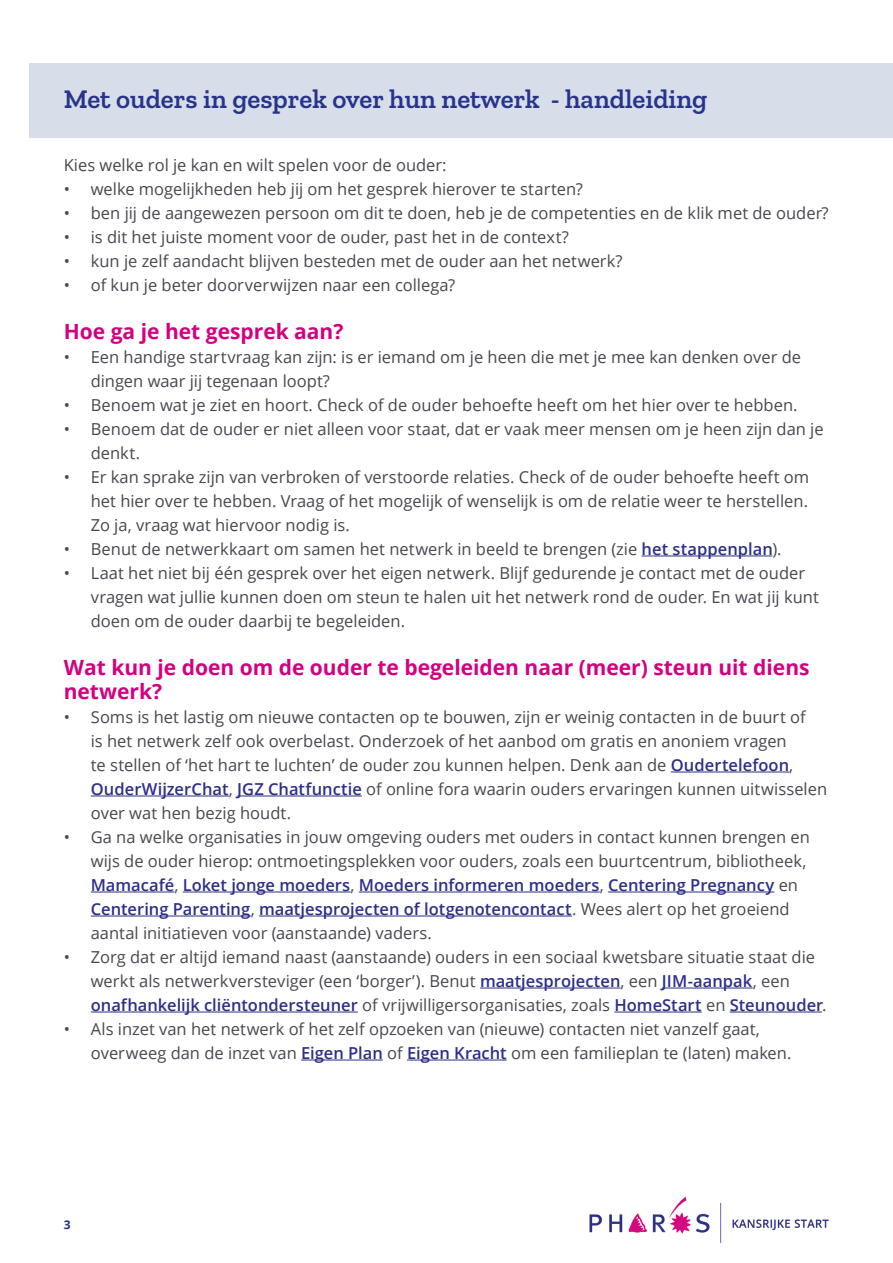
<style>
.page{position:relative;width:893px;height:1263px;background:#fff}
.page>*{position:absolute;margin:0;border:0;box-sizing:border-box;transform-origin:0 0}
.t1{font:600 27px "Zilla Slab";color:#28348b}
.t2{font:700 21px/24px "Open Sans";color:#d4007f}
.t3{font:16.5px/24px "Open Sans";color:#48464f}
.t4{font:700 12px "Open Sans";color:#2c2f88}
.s1{font-weight:600;color:#2c2f88}
</style>
<div class="page">
<img style="left:589px;top:1196px;width:240px;height:47px">
<div style="left:30px;top:64px;width:863px;height:74px;background:#d7dee9"></div>
<hr style="left:641px;top:555px;width:131px;height:1px;background:#2c2f88">
<hr style="left:671px;top:771px;width:118px;height:1px;background:#2c2f88">
<hr style="left:91px;top:795px;width:138px;height:1px;background:#2c2f88">
<hr style="left:237px;top:795px;width:125px;height:1px;background:#2c2f88">
<hr style="left:91px;top:891px;width:83px;height:1px;background:#2c2f88">
<hr style="left:183px;top:891px;width:167px;height:1px;background:#2c2f88">
<hr style="left:359px;top:891px;width:241px;height:1px;background:#2c2f88">
<hr style="left:608px;top:891px;width:166px;height:1px;background:#2c2f88">
<hr style="left:91px;top:915px;width:160px;height:1px;background:#2c2f88">
<hr style="left:259px;top:915px;width:313px;height:1px;background:#2c2f88">
<hr style="left:480px;top:987px;width:141px;height:1px;background:#2c2f88">
<hr style="left:662px;top:987px;width:91px;height:1px;background:#2c2f88">
<hr style="left:91px;top:1011px;width:267px;height:1px;background:#2c2f88">
<hr style="left:614px;top:1011px;width:88px;height:1px;background:#2c2f88">
<hr style="left:730px;top:1011px;width:92px;height:1px;background:#2c2f88">
<hr style="left:301px;top:1059px;width:82px;height:1px;background:#2c2f88">
<hr style="left:407px;top:1059px;width:100px;height:1px;background:#2c2f88">
<h1 class="t1" style="left:64px;top:84px;width:645px">Met ouders in gesprek over hun netwerk - handleiding</h1>
<p class="t3" style="left:64px;top:152px;width:384px">Kies welke rol je kan en wilt spelen voor de ouder:</p>
<p class="t3" style="left:64px;top:176px;width:521px">• welke mogelijkheden heb jij om het gesprek hierover te starten?</p>
<p class="t3" style="left:64px;top:200px;width:766px">• ben jij de aangewezen persoon om dit te doen, heb je de competenties en de klik met de ouder?</p>
<p class="t3" style="left:64px;top:224px;width:506px">• is dit het juiste moment voor de ouder, past het in de context?</p>
<p class="t3" style="left:64px;top:248px;width:560px">• kun je zelf aandacht blijven besteden met de ouder aan het netwerk?</p>
<p class="t3" style="left:64px;top:272px;width:393px">• of kun je beter doorverwijzen naar een collega?</p>
<p class="t2" style="left:64px;top:319px;width:281px">Hoe ga je het gesprek aan?</p>
<p class="t3" style="left:91px;top:344px;width:712px;text-indent:-27px">• Een handige startvraag kan zijn: is er iemand om je heen die met je mee kan denken over de dingen waar jij tegenaan loopt?</p>
<p class="t3" style="left:64px;top:392px;width:735px">• Benoem wat je ziet en hoort. Check of de ouder behoefte heeft om het hier over te hebben.</p>
<p class="t3" style="left:91px;top:416px;width:734px;text-indent:-27px">• Benoem dat de ouder er niet alleen voor staat, dat er vaak meer mensen om je heen zijn dan je denkt.</p>
<p class="t3" style="left:91px;top:464px;width:720px;text-align:justify;text-indent:-27px">• Er kan sprake zijn van verbroken of verstoorde relaties. Check of de ouder behoefte heeft om het hier over te hebben. Vraag of het mogelijk of wenselijk is om de relatie weer te herstellen.<br>Zo ja, vraag wat hiervoor nodig is.</p>
<p class="t3" style="left:64px;top:536px;width:719px">• Benut de netwerkkaart om samen het netwerk in beeld te brengen (zie <span class="s1">het stappenplan</span>).</p>
<p class="t3" style="left:91px;top:560px;width:730px;text-indent:-27px">• Laat het niet bij één gesprek over het eigen netwerk. Blijf gedurende je contact met de ouder vragen wat jullie kunnen doen om steun te halen uit het netwerk rond de ouder. En wat jij kunt doen om de ouder daarbij te begeleiden.</p>
<p class="t2" style="left:64px;top:655px;width:747px">Wat kun je doen om de ouder te begeleiden naar (meer) steun uit diens netwerk?</p>
<p class="t3" style="left:91px;top:704px;width:738px;text-indent:-27px">• Soms is het lastig om nieuwe contacten op te bouwen, zijn er weinig contacten in de buurt of<br>is het netwerk zelf ook overbelast. Onderzoek of het aanbod om gratis en anoniem vragen<br>te stellen of ‘het hart te luchten’ de ouder zou kunnen helpen. Denk aan de <span class="s1">Oudertelefoon</span>, <span class="s1">OuderWijzerChat</span>, <span class="s1">JGZ Chatfunctie</span> of online fora waarin ouders ervaringen kunnen uitwisselen over wat hen bezig houdt.</p>
<p class="t3" style="left:91px;top:824px;width:721px;text-indent:-27px">• Ga na welke organisaties in jouw omgeving ouders met ouders in contact kunnen brengen en wijs de ouder hierop: ontmoetingsplekken voor ouders, zoals een buurtcentrum, bibliotheek, <span class="s1">Mamacafé</span>, <span class="s1">Loket jonge moeders</span>, <span class="s1">Moeders informeren moeders</span>, <span class="s1">Centering Pregnancy</span> en <span class="s1">Centering Parenting</span>, <span class="s1">maatjesprojecten of lotgenotencontact</span>. Wees alert op het groeiend aantal initiatieven voor (aanstaande) vaders.</p>
<p class="t3" style="left:91px;top:944px;width:737px;text-indent:-27px">• Zorg dat er altijd iemand naast (aanstaande) ouders in een sociaal kwetsbare situatie staat die werkt als netwerkversteviger (een ‘borger’). Benut <span class="s1">maatjesprojecten</span>, een <span class="s1">JIM-aanpak</span>, een <span class="s1">onafhankelijk cliëntondersteuner</span> of vrijwilligersorganisaties, zoals <span class="s1">HomeStart</span> en <span class="s1">Steunouder</span>.</p>
<p class="t3" style="left:91px;top:1016px;width:702px;text-indent:-27px">• Als inzet van het netwerk of het zelf opzoeken van (nieuwe) contacten niet vanzelf gaat, overweeg dan de inzet van <span class="s1">Eigen Plan</span> of <span class="s1">Eigen Kracht</span> om een familieplan te (laten) maken.</p>
<p class="t4" style="left:64px;top:1216px;width:8px">3</p>
</div>
